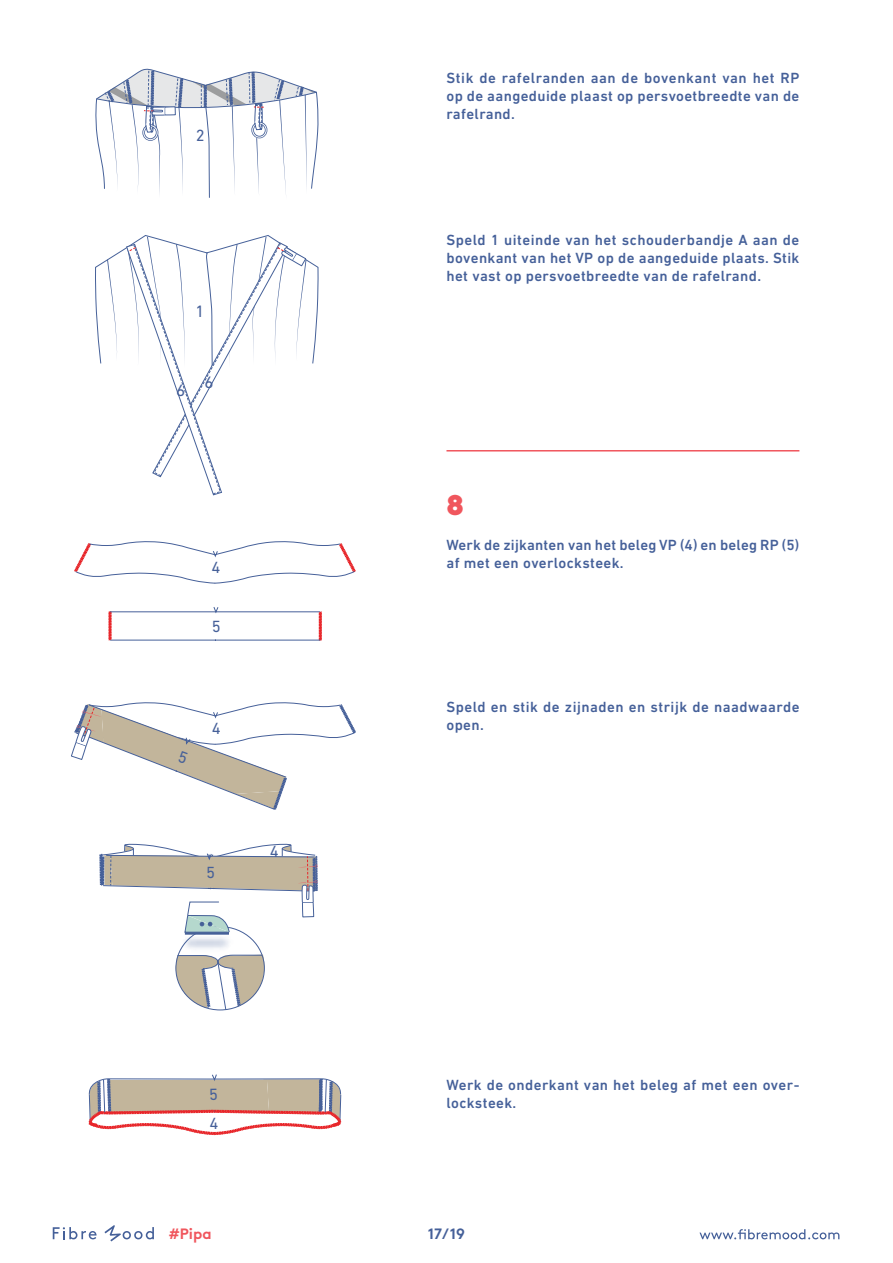
<style>
.page{position:relative;width:893px;height:1263px;background:#fff}
.page>*{position:absolute;margin:0;border:0;box-sizing:border-box;transform-origin:0 0}
.t1{font:900 28.5px "Raleway";color:#f0565d}
.t2{font:16.8px "DIN Next LT Pro";color:#466099}
.t3{font:16.5px "DIN Next LT Pro";color:#466099}
.t4{font:500 15px/18px "DIN Next LT Pro";letter-spacing:.025em;color:#456099}
.t5{font:700 15px "Brown";color:#f0565d}
.t6{font:700 15px "Brown";color:#456099}
</style>
<div class="page">
<svg style="left:699px;top:1229px;width:140px;height:10px"></svg>
<svg style="left:53px;top:1227px;width:44px;height:12px"></svg>
<svg style="left:104px;top:1225px;width:50px;height:16px"></svg>
<hr style="left:446px;top:450px;width:353px;height:1px;background:#f0565d">
<svg style="left:213px;top:607px;width:6px;height:7px"></svg>
<hr style="left:215px;top:611px;width:105px;height:1px;background:#466099">
<svg style="left:319px;top:612px;width:3px;height:28px"></svg>
<hr style="left:110px;top:640px;width:210px;height:1px;background:#466099">
<svg style="left:109px;top:612px;width:3px;height:28px"></svg>
<hr style="left:110px;top:611px;width:105px;height:1px;background:#466099">
<svg style="left:74px;top:541px;width:282px;height:43px"></svg>
<svg style="left:99px;top:844px;width:219px;height:167px"></svg>
<svg style="left:95px;top:68px;width:223px;height:130px"></svg>
<svg style="left:95px;top:235px;width:224px;height:261px"></svg>
<svg style="left:71px;top:702px;width:285px;height:108px"></svg>
<svg style="left:88px;top:1074px;width:254px;height:61px"></svg>
<p class="t3" style="left:196px;top:126px;width:10px">2</p>
<p class="t2" style="left:196px;top:301px;width:11px">1</p>
<p class="t2" style="left:176px;top:380px;width:11px">6</p>
<p class="t2" style="left:204px;top:373px;width:11px">6</p>
<p class="t3" style="left:212px;top:558px;width:10px">4</p>
<p class="t3" style="left:212px;top:617px;width:10px">5</p>
<p class="t3" style="left:212px;top:719px;width:10px">4</p>
<p class="t3" style="left:206px;top:862px;width:11px">54</p>
<p class="t3" style="left:270px;top:842px;width:10px">4</p>
<p class="t3" style="left:209px;top:1114px;width:10px">4</p>
<p class="t4" style="left:446px;top:69px;width:354px;text-align:justify">Stik de rafelranden aan de bovenkant van het RP op de aangeduide plaast op persvoetbreedte van de rafelrand.</p>
<p class="t4" style="left:446px;top:231px;width:354px;text-align:justify">Speld 1 uiteinde van het schouderbandje A aan de bovenkant van het VP op de aangeduide plaats. Stik het vast op persvoetbreedte van de rafelrand.</p>
<h1 class="t1" style="left:446px;top:489px;width:19px">8</h1>
<p class="t4" style="left:446px;top:536px;width:354px">Werk de zijkanten van het beleg VP (4) en beleg RP (5) af met een overlocksteek.</p>
<p class="t4" style="left:446px;top:698px;width:355px">Speld en stik de zijnaden en strijk de naadwaarde open.</p>
<p class="t4" style="left:446px;top:1076px;width:354px">Werk de onderkant van het beleg af met een over&shy;locksteek.</p>
<p class="t5" style="left:169px;top:1222px;width:44px">#Pipa</p>
<p class="t6" style="left:428px;top:1221px;width:39px">17/19</p>
</div>
